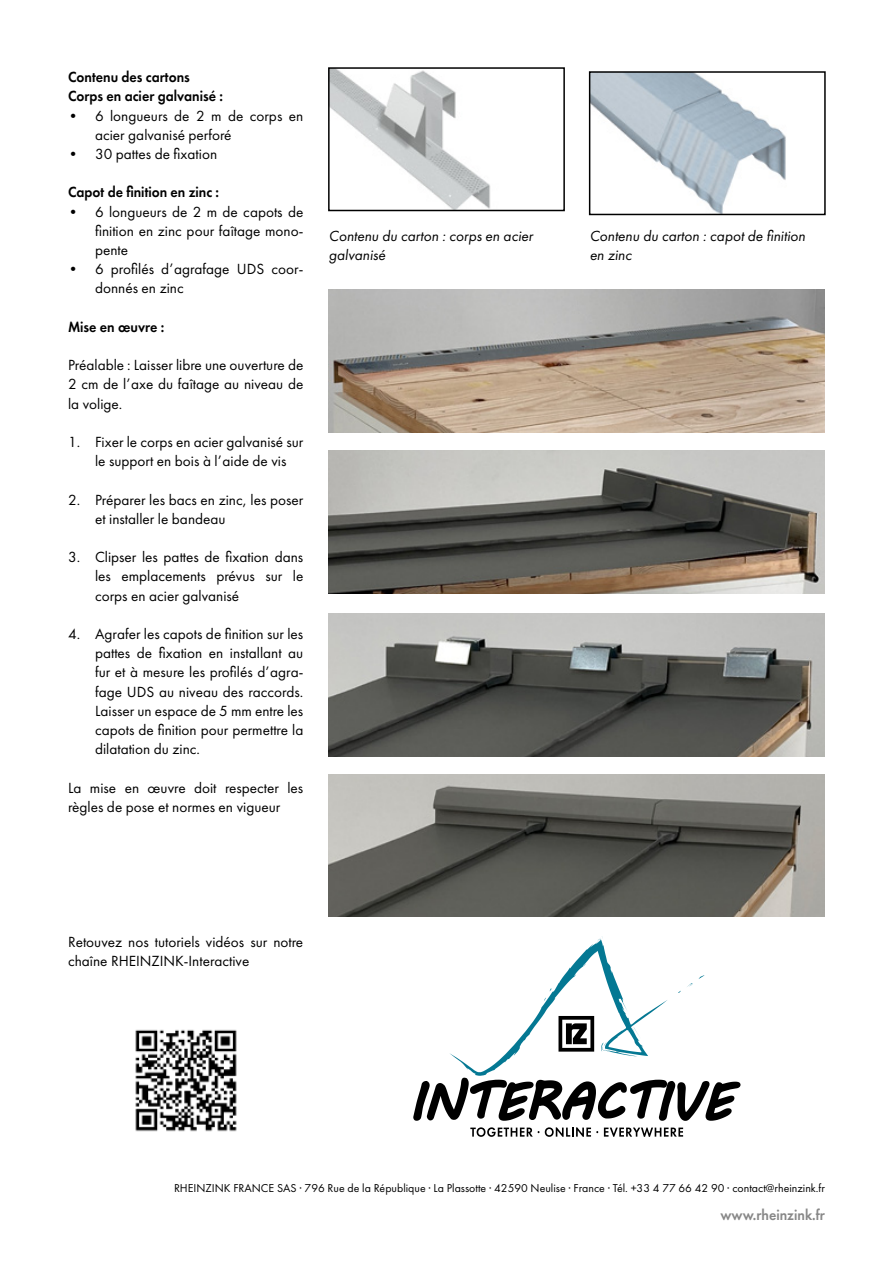
<style>
.page{position:relative;width:893px;height:1263px;background:#fff}
.page>*{position:absolute;margin:0;border:0;box-sizing:border-box;transform-origin:0 0}
.t1{font:13.5px/19.2px "RZ Futura";color:#000}
.t2{font:italic 13.5px/19.2px "RZ Futura";color:#000}
.t3{font:800 13.5px/19.2px "RZ Futura";color:#000}
.t4{font:800 13.5px "RZ Futura";color:#878787}
.t5{font:10.5px "RZ Futura";color:#000}
</style>
<div class="page">
<img style="left:331px;top:70px;width:160px;height:138px">
<div style="left:328px;top:67px;width:237px;height:144px;border:2px solid #000"></div>
<img style="left:592px;top:74px;width:194px;height:138px">
<div style="left:589px;top:71px;width:237px;height:144px;border:2px solid #000"></div>
<img style="left:329px;top:290px;width:496px;height:142px">
<img style="left:329px;top:451px;width:496px;height:142px">
<img style="left:329px;top:614px;width:496px;height:142px">
<img style="left:329px;top:774px;width:496px;height:142px">
<svg style="left:470px;top:1127px;width:128px;height:10px"></svg>
<svg style="left:604px;top:1127px;width:79px;height:10px"></svg>
<svg style="left:413px;top:936px;width:327px;height:185px"></svg>
<img style="left:135px;top:1029px;width:102px;height:103px">
<p class="t3" style="left:68px;top:68px;width:156px">Contenu des cartons<br>Corps en acier galvanisé :</p>
<p class="t1" style="left:95px;top:106px;width:210px;text-indent:-27px">• 6 longueurs de 2 m de corps en acier galvanisé perforé</p>
<p class="t1" style="left:68px;top:145px;width:151px">• 30 pattes de fixation</p>
<p class="t3" style="left:68px;top:183px;width:153px">Capot de finition en zinc :</p>
<p class="t1" style="left:95px;top:202px;width:210px;text-align:justify;text-indent:-27px">• 6 longueurs de 2 m de capots de finition en zinc pour faîtage mono&shy;pente</p>
<p class="t1" style="left:95px;top:260px;width:210px;text-indent:-27px">• 6 profilés d’agrafage UDS coor&shy;donnés en zinc</p>
<p class="t3" style="left:68px;top:318px;width:98px">Mise en œuvre :</p>
<p class="t1" style="left:68px;top:356px;width:237px;text-align:justify">Préalable : Laisser libre une ouverture de 2 cm de l’axe du faîtage au niveau de la volige.</p>
<p class="t1" style="left:95px;top:433px;width:210px;text-indent:-27px">1. Fixer le corps en acier galvanisé sur le support en bois à l’aide de vis</p>
<p class="t1" style="left:95px;top:490px;width:210px;text-indent:-27px">2. Préparer les bacs en zinc, les poser et installer le bandeau</p>
<p class="t1" style="left:95px;top:548px;width:210px;text-align:justify;text-indent:-27px">3. Clipser les pattes de fixation dans les emplacements prévus sur le corps en acier galvanisé</p>
<p class="t1" style="left:95px;top:625px;width:210px;text-align:justify;text-indent:-27px">4. Agrafer les capots de finition sur les pattes de fixation en installant au fur et à mesure les profilés d’agra&shy;fage UDS au niveau des raccords.<br>Laisser un espace de 5 mm entre les capots de finition pour permettre la dilatation du zinc.</p>
<p class="t1" style="left:68px;top:778px;width:237px">La mise en œuvre doit respecter les règles de pose et normes en vigueur</p>
<p class="t2" style="left:329px;top:227px;width:206px">Contenu du carton : corps en acier galvanisé</p>
<p class="t2" style="left:590px;top:227px;width:217px">Contenu du carton : capot de finition en zinc</p>
<p class="t1" style="left:68px;top:933px;width:237px">Retouvez nos tutoriels vidéos sur notre chaîne RHEINZINK-Interactive</p>
<p class="t5" style="left:174px;top:1182px;width:652px">RHEINZINK FRANCE SAS · 796 Rue de la République · La Plassotte · 42590 Neulise · France · Tél. +33 4 77 66 42 90 · contact@rheinzink.fr</p>
<p class="t4" style="left:720px;top:1207px;width:106px">www.rheinzink.fr</p>
</div>
